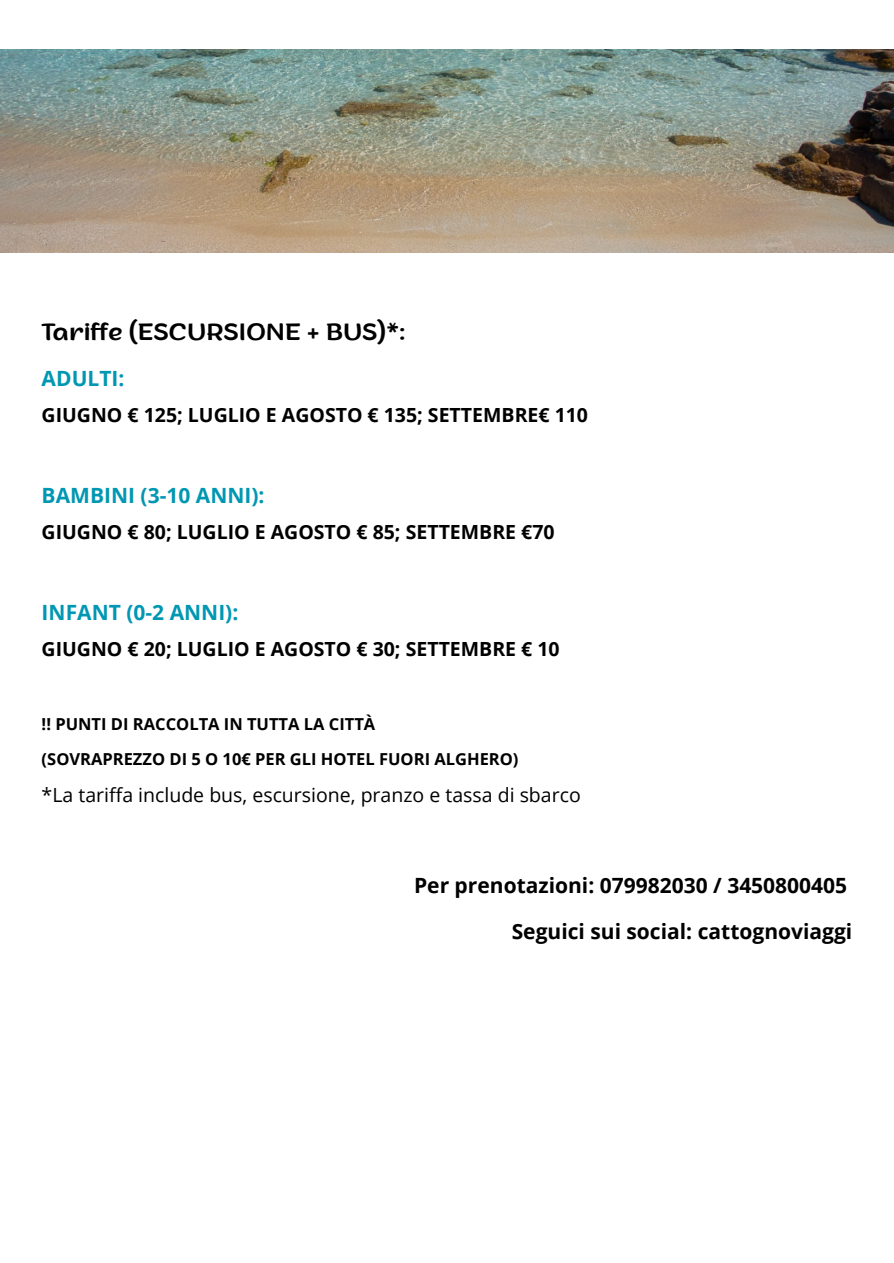
<style>
.page{position:relative;width:894px;height:1263px;background:#fff}
.page>*{position:absolute;margin:0;border:0;box-sizing:border-box;transform-origin:0 0}
.t1{font:24px "ZT Arturo";color:#000}
.t2{font:700 21px "Open Sans";color:#000}
.t3{font:700 21px "Open Sans";color:#0097b2}
.t4{font:700 19.5px "Open Sans";color:#000}
.t5{font:19.5px "Open Sans";color:#000}
.t6{font:700 16.5px "Open Sans";color:#000}
</style>
<div class="page">
<img style="left:0;top:50px;width:893px;height:202px">
<h3 class="t1" style="left:42px;top:322px;width:365px">Tariffe (ESCURSIONE + BUS)*:</h3>
<h2 class="t3" style="left:42px;top:363px;width:84px">ADULTI:</h2>
<p class="t4" style="left:42px;top:401px;width:547px">GIUGNO € 125; LUGLIO E AGOSTO € 135; SETTEMBRE€ 110</p>
<h2 class="t3" style="left:42px;top:480px;width:224px">BAMBINI (3-10 ANNI):</h2>
<p class="t4" style="left:42px;top:518px;width:514px">GIUGNO € 80; LUGLIO E AGOSTO € 85; SETTEMBRE €70</p>
<h2 class="t3" style="left:42px;top:597px;width:198px">INFANT (0-2 ANNI):</h2>
<p class="t4" style="left:42px;top:635px;width:519px">GIUGNO € 20; LUGLIO E AGOSTO € 30; SETTEMBRE € 10</p>
<p class="t6" style="left:42px;top:713px;width:335px">!! PUNTI DI RACCOLTA IN TUTTA LA CITTÀ</p>
<p class="t6" style="left:42px;top:747px;width:478px">(SOVRAPREZZO DI 5 O 10€ PER GLI HOTEL FUORI ALGHERO)</p>
<p class="t5" style="left:42px;top:781px;width:540px">*La tariffa include bus, escursione, pranzo e tassa di sbarco</p>
<h2 class="t2" style="left:414px;top:871px;width:434px">Per prenotazioni: 079982030 / 3450800405</h2>
<h2 class="t2" style="left:511px;top:917px;width:342px">Seguici sui social: cattognoviaggi</h2>
</div>
